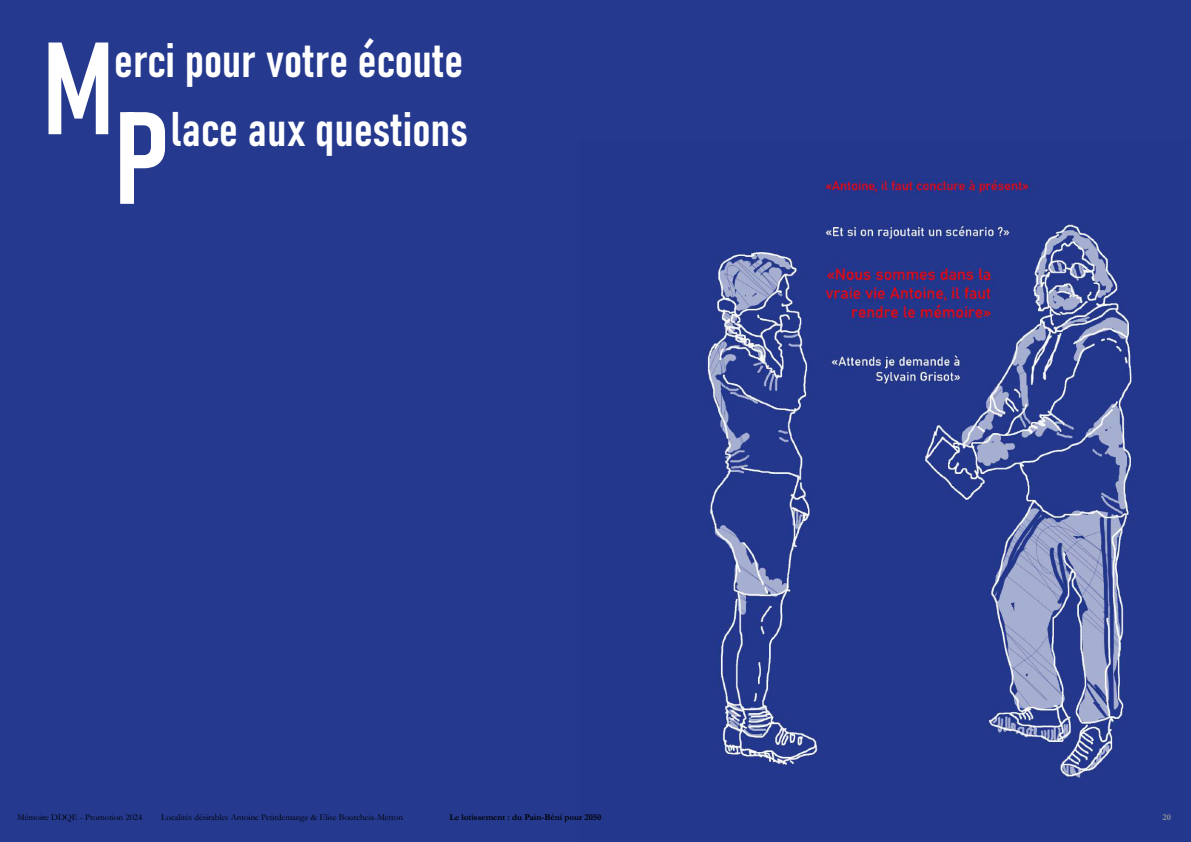
<style>
.page{position:relative;width:1191px;height:842px;background:#25398f}
.page>*{position:absolute;margin:0;border:0;box-sizing:border-box;transform-origin:0 0}
.t1{font:600 condensed 129.1px "Bahnschrift";color:#fff}
.t2{font:600 condensed 48px "Bahnschrift";color:#fff}
.t3{font:9px "Garamond";color:#000}
.t4{font:700 9px "Garamond";color:#000}
.t5{font:700 9px "Garamond";color:#939598}
</style>
<div class="page">
<img style="left:703px;top:178px;width:431px;height:601px">
<h1 class="t1" style="left:43px;top:32px;width:73px">M</h1>
<h2 class="t2" style="left:114px;top:38px;width:351px">erci pour votre écoute</h2>
<h1 class="t1" style="left:114px;top:101px;width:58px">P</h1>
<h2 class="t2" style="left:171px;top:108px;width:299px">lace aux questions</h2>
<p class="t3" style="left:17px;top:814px;width:127px">Mémoire DDQE - Promotion 2024</p>
<p class="t3" style="left:161px;top:814px;width:243px">Localités désirables Antoine Petitdemange &amp; Elise Bourcheix-Metton</p>
<p class="t4" style="left:449px;top:814px;width:153px">Le lotissement : du Pain-Béni pour 2050</p>
<p class="t5" style="left:1162px;top:814px;width:10px">20</p>
</div>
